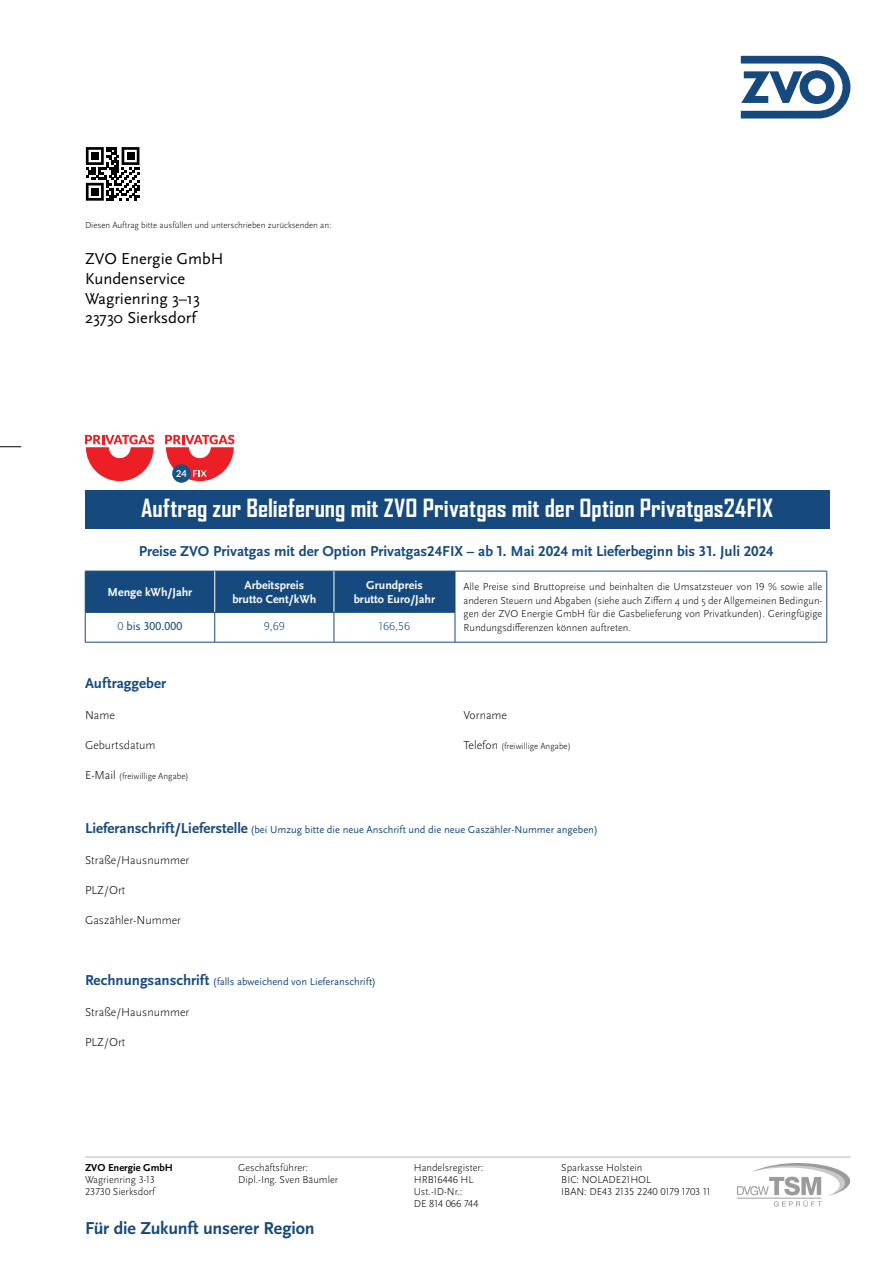
<style>
.page{position:relative;width:893px;height:1263px;background:#fff}
.page>*{position:absolute;margin:0;border:0;box-sizing:border-box;transform-origin:0 0}
.t1{font:700 24px "Agency FB";letter-spacing:.005em;color:#fff;scale:1.05 1}
.t2{font:700 18px "Scala Sans Pro";letter-spacing:-.01em;color:#164a7e}
.t3{font:16.5px/19.8px "Scala Sans Pro";color:#000}
.t4{font:700 15px "Scala Sans Pro";color:#164a7e}
.t5{font:300 12px "Scala Sans Pro";color:#000}
.t6{font:700 12px/14.1px "Scala Sans Pro";color:#fff;text-align:center}
.t7{font:12px "Scala Sans Pro";color:#164a7e}
.t8{font:300 12px "Scala Sans Pro";color:#164a7e}
.t9{font:300 10.5px/12px "Scala Sans Pro";color:#000}
.t10{font:10.5px "Scala Sans Pro";color:#164a7e}
.t11{font:700 10.5px "Scala Sans Pro";color:#000}
.t12{font:300 9px "Scala Sans Pro";color:#000}
.s1{font-weight:300}
.s2{font-size:12px}
.s3{font-weight:700;font-size:15px}
</style>
<div class="page">
<svg style="left:0;top:446px;width:21px;height:1px"></svg>
<img style="left:737px;top:1163px;width:113px;height:44px">
<hr style="left:85px;top:1157px;width:765px;height:1px;background:#aebab1">
<svg style="left:741px;top:56px;width:109px;height:63px"></svg>
<div style="left:85px;top:490px;width:744px;height:38px;background:#164a7e"></div>
<svg style="left:172px;top:464px;width:19px;height:19px"></svg>
<svg style="left:165px;top:435px;width:69px;height:46px"></svg>
<svg style="left:86px;top:147px;width:53px;height:54px"></svg>
<div style="left:91px;top:152px;width:8px;height:8px;background:#000"></div>
<div style="left:127px;top:152px;width:7px;height:8px;background:#000"></div>
<div style="left:91px;top:188px;width:8px;height:8px;background:#000"></div>
<svg style="left:85px;top:435px;width:69px;height:46px"></svg>
<div style="left:86px;top:572px;width:369px;height:40px;background:#164a7e"></div>
<hr style="left:85px;top:571px;width:130px;height:1px;background:#164a7e">
<hr style="left:85px;top:571px;width:1px;height:41px;background:#164a7e">
<hr style="left:215px;top:571px;width:119px;height:1px;background:#164a7e">
<hr style="left:334px;top:571px;width:121px;height:1px;background:#164a7e">
<hr style="left:214px;top:571px;width:1px;height:41px;background:#fff">
<hr style="left:334px;top:571px;width:1px;height:41px;background:#fff">
<hr style="left:455px;top:571px;width:372px;height:1px;background:#164a7e">
<hr style="left:455px;top:571px;width:1px;height:41px;background:#164a7e">
<hr style="left:826px;top:571px;width:1px;height:41px;background:#164a7e">
<hr style="left:826px;top:612px;width:1px;height:30px;background:#164a7e">
<hr style="left:455px;top:642px;width:372px;height:1px;background:#164a7e">
<hr style="left:85px;top:612px;width:130px;height:1px;background:#164a7e">
<hr style="left:85px;top:612px;width:1px;height:30px;background:#164a7e">
<hr style="left:215px;top:612px;width:119px;height:1px;background:#164a7e">
<hr style="left:214px;top:612px;width:1px;height:30px;background:#164a7e">
<hr style="left:334px;top:612px;width:121px;height:1px;background:#164a7e">
<hr style="left:334px;top:612px;width:1px;height:30px;background:#164a7e">
<hr style="left:455px;top:612px;width:1px;height:30px;background:#164a7e">
<hr style="left:85px;top:642px;width:130px;height:1px;background:#164a7e">
<hr style="left:215px;top:642px;width:119px;height:1px;background:#164a7e">
<hr style="left:334px;top:642px;width:121px;height:1px;background:#164a7e">
<p class="t12" style="left:85px;top:220px;width:248px">Diesen Auftrag bitte ausfüllen und unterschrieben zurücksenden an:</p>
<h3 class="t3" style="left:85px;top:249px;width:140px">ZVO Energie GmbH<br>Kundenservice<br>Wagrienring 3–13<br>23730 Sierksdorf</h3>
<h1 class="t1" style="left:141px;top:493px;width:604px">Auftrag zur Belieferung mit ZVO Privatgas mit der Option Privatgas24FIX</h1>
<h3 class="t4" style="left:139px;top:543px;width:636px">Preise ZVO Privatgas mit der Option Privatgas24FIX – ab 1. Mai 2024 mit Lieferbeginn bis 31. Juli 2024</h3>
<p class="t6" style="left:108px;top:585px;width:86px">Menge kWh/Jahr</p>
<p class="t6" style="left:232px;top:578px;width:85px">Arbeitspreis brutto Cent/kWh</p>
<p class="t6" style="left:354px;top:578px;width:83px">Grundpreis brutto Euro/Jahr</p>
<p class="t9" style="left:463px;top:580px;width:360px;line-height:13.5px;text-align:justify">Alle Preise sind Bruttopreise und beinhalten die Umsatzsteuer von 19 % sowie alle anderen Steuern und Abgaben (siehe auch Ziffern 4 und 5 der Allgemeinen Bedingun&shy;gen der ZVO Energie GmbH für die Gasbelieferung von Privatkunden). Geringfügige</p>
<p class="t7" style="left:117px;top:620px;width:67px"><span class="s1">0</span> bis 300.000</p>
<p class="t8" style="left:264px;top:620px;width:22px">9,69</p>
<p class="t8" style="left:379px;top:620px;width:33px">166,56</p>
<p class="t9" style="left:463px;top:621px;width:169px">Rundungsdifferenzen können auftreten.</p>
<h3 class="t4" style="left:85px;top:675px;width:83px">Auftraggeber</h3>
<p class="t5" style="left:85px;top:709px;width:31px">Name</p>
<p class="t5" style="left:463px;top:709px;width:45px">Vorname</p>
<p class="t5" style="left:85px;top:738px;width:72px">Geburtsdatum</p>
<p class="t12" style="left:463px;top:741px;width:109px"><span class="s2">Telefon</span> (freiwillige Angabe)</p>
<p class="t12" style="left:85px;top:771px;width:105px"><span class="s2">E-Mail</span> (freiwillige Angabe)</p>
<p class="t10" style="left:85px;top:823px;width:514px"><span class="s3">Lieferanschrift/Lieferstelle</span> (bei Umzug bitte die neue Anschrift und die neue Gaszähler-Nummer angeben)</p>
<p class="t5" style="left:85px;top:853px;width:106px">Straße/Hausnummer</p>
<p class="t5" style="left:85px;top:883px;width:42px">PLZ/Ort</p>
<p class="t5" style="left:85px;top:913px;width:97px">Gaszähler-Nummer</p>
<p class="t10" style="left:85px;top:975px;width:293px"><span class="s3">Rechnungsanschrift</span> (falls abweichend von Lieferanschrift)</p>
<p class="t5" style="left:85px;top:1005px;width:106px">Straße/Hausnummer</p>
<p class="t5" style="left:85px;top:1035px;width:42px">PLZ/Ort</p>
<p class="t11" style="left:85px;top:1161px;width:89px">ZVO Energie GmbH</p>
<p class="t9" style="left:85px;top:1173px;width:71px">Wagrienring 3-13<br>23730 Sierksdorf</p>
<p class="t9" style="left:238px;top:1161px;width:102px">Geschäftsführer:<br>Dipl.-Ing. Sven Bäumler</p>
<p class="t9" style="left:414px;top:1161px;width:71px">Handelsregister:<br>HRB16446 HL<br>Ust.-ID-Nr.:<br>DE 814 066 744</p>
<h2 class="t2" style="left:85px;top:1217px;width:231px">Für die Zukunft unserer Region</h2>
<p class="t9" style="left:561px;top:1161px;width:151px">Sparkasse Holstein<br>BIC: NOLADE21HOL<br>IBAN: DE43 2135 2240 0179 1703 11</p>
</div>
